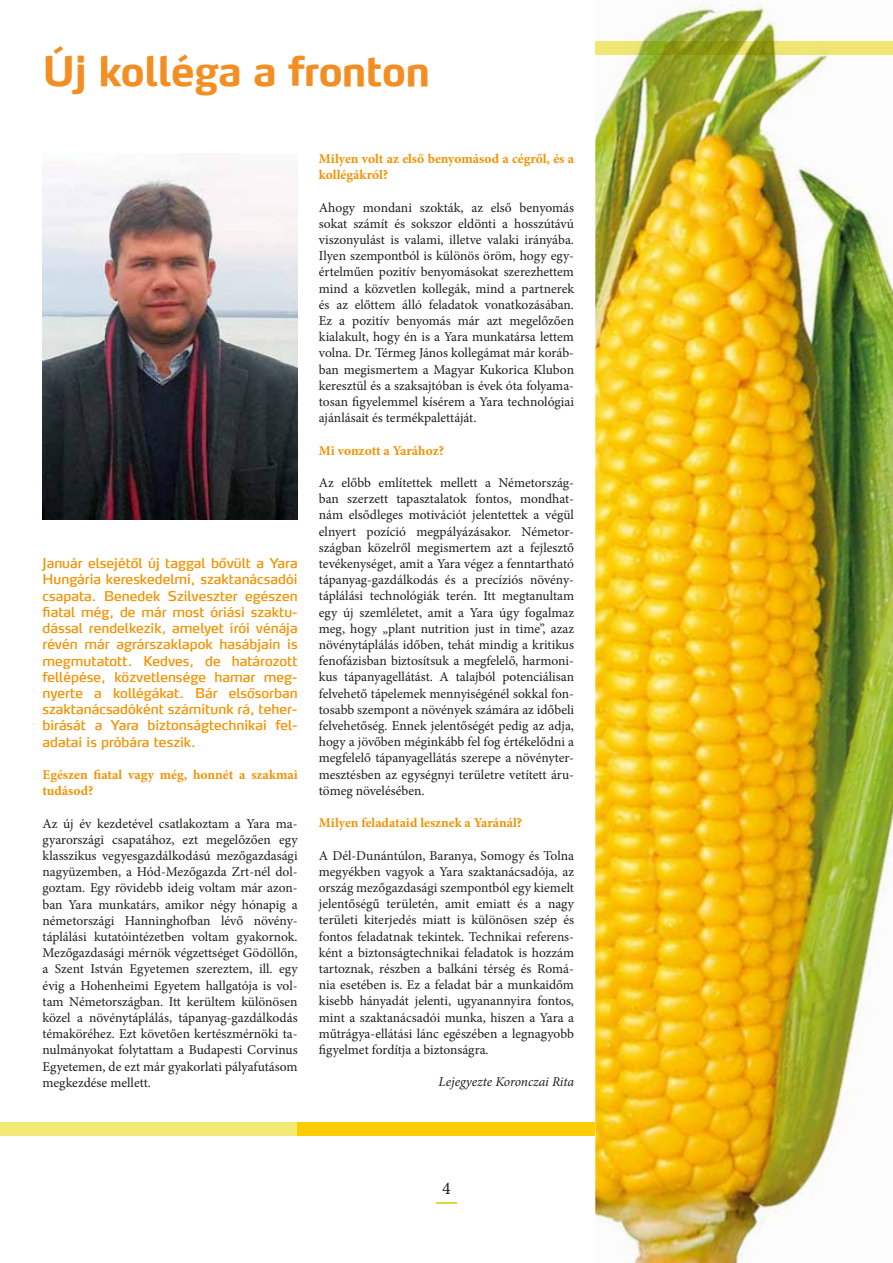
<style>
.page{position:relative;width:893px;height:1263px;background:#fff}
.page>*{position:absolute;margin:0;border:0;box-sizing:border-box;transform-origin:0 0}
.t1{font:700 40.5px "Max HU";letter-spacing:-.015em;color:#f38f22}
.t2{font:18px "Minion Pro";color:#1d1d1b}
.t3{font:13.5px/16.2px "Minion Pro";color:#1d1d1b;text-align:justify}
.t4{font:13.5px/16.2px "Max HU";color:#f39200;text-align:justify}
.t5{font:700 13.5px/16.2px "Minion Pro";color:#f39200}
.t6{font:italic 13.5px "Minion Pro";letter-spacing:-.01em;color:#1d1d1b}
</style>
<div class="page">
<div style="left:0;top:1123px;width:298px;height:13px;background:#f1ea75"></div>
<hr style="left:436px;top:1202px;width:21px;height:2px;background:#cdce00">
<div style="left:298px;top:1123px;width:297px;height:13px;background:#fc0"></div>
<img style="left:595px;top:0;width:298px;height:1263px">
<img style="left:43px;top:166px;width:255px;height:353px">
<svg style="left:892px;top:42px;width:1px;height:13px"></svg>
<h1 class="t1" style="left:43px;top:45px;width:389px">Új kolléga a fronton</h1>
<p class="t4" style="left:43px;top:555px;width:257px">Január elsejétől új taggal bővült a Yara Hungária kereskedelmi, szaktanácsadói csapata. Benedek Szilveszter egészen fiatal még, de már most óriási szaktu&shy;dással rendelkezik, amelyet írói vénája révén már agrárszaklapok hasábjain is megmutatott. Kedves, de határozott fellépése, közvetlensége hamar meg&shy;nyerte a kollégákat. Bár elsősorban szaktanácsadóként számítunk rá, teher&shy;bírását a Yara biztonságtechnikai fel&shy;adatai is próbára teszik.</p>
<p class="t5" style="left:43px;top:766px;width:257px">Egészen fiatal vagy még, honnét a szakmai tudásod?</p>
<p class="t3" style="left:43px;top:815px;width:257px">Az új év kezdetével csatlakoztam a Yara ma&shy;gyarországi csapatához, ezt megelőzően egy klasszikus vegyesgazdálkodású mezőgazdasági nagyüzemben, a Hód-Mezőgazda Zrt-nél dol&shy;goztam. Egy rövidebb ideig voltam már azon&shy;ban Yara munkatárs, amikor négy hónapig a németországi Hanninghofban lévő növény&shy;táplálási kutatóintézetben voltam gyakornok.<br>Mezőgazdasági mérnök végzettséget Gödöllőn, a Szent István Egyetemen szereztem, ill. egy évig a Hohenheimi Egyetem hallgatója is vol&shy;tam Németországban. Itt kerültem különösen közel a növénytáplálás, tápanyag-gazdálkodás témaköréhez. Ezt követően kertészmérnöki ta&shy;nulmányokat folytattam a Budapesti Corvinus Egyetemen, de ezt már gyakorlati pályafutásom megkezdése mellett.</p>
<p class="t5" style="left:319px;top:150px;width:257px">Milyen volt az első benyomásod a cégről, és a kollégákról?</p>
<p class="t3" style="left:319px;top:199px;width:257px">Ahogy mondani szokták, az első benyomás sokat számít és sokszor eldönti a hosszútávú viszonyulást is valami, illetve valaki irányába.<br>Ilyen szempontból is különös öröm, hogy egy&shy;értelműen pozitív benyomásokat szerezhettem mind a közvetlen kollegák, mind a partnerek és az előttem álló feladatok vonatkozásában.<br>Ez a pozitív benyomás már azt megelőzően kialakult, hogy én is a Yara munkatársa lettem volna. Dr. Térmeg János kollegámat már koráb&shy;ban megismertem a Magyar Kukorica Klubon keresztül és a szaksajtóban is évek óta folyama&shy;tosan figyelemmel kísérem a Yara technológiai ajánlásait és termékpalettáját.</p>
<p class="t5" style="left:319px;top:442px;width:127px">Mi vonzott a Yarához?</p>
<p class="t3" style="left:319px;top:475px;width:257px">Az előbb említettek mellett a Németország&shy;ban szerzett tapasztalatok fontos, mondhat&shy;nám elsődleges motivációt jelentettek a végül elnyert pozíció megpályázásakor. Németor&shy;szágban közelről megismertem azt a fejlesztő tevékenységet, amit a Yara végez a fenntartható tápanyag-gazdálkodás és a precíziós növény&shy;táplálási technológiák terén. Itt megtanultam egy új szemléletet, amit a Yara úgy fogalmaz meg, hogy „plant nutrition just in time”, azaz növénytáplálás időben, tehát mindig a kritikus fenofázisban biztosítsuk a megfelelő, harmoni&shy;kus tápanyagellátást. A talajból potenciálisan felvehető tápelemek mennyiségénél sokkal fon&shy;tosabb szempont a növények számára az időbeli felvehetőség. Ennek jelentőségét pedig az adja, hogy a jövőben méginkább fel fog értékelődni a megfelelő tápanyagellátás szerepe a növényter&shy;mesztésben az egységnyi területre vetített áru&shy;tömeg növelésében.</p>
<p class="t5" style="left:319px;top:815px;width:205px">Milyen feladataid lesznek a Yaránál?</p>
<p class="t3" style="left:319px;top:847px;width:257px">A Dél-Dunántúlon, Baranya, Somogy és Tolna megyékben vagyok a Yara szaktanácsadója, az ország mezőgazdasági szempontból egy kiemelt jelentőségű területén, amit emiatt és a nagy területi kiterjedés miatt is különösen szép és fontos feladatnak tekintek. Technikai referens&shy;ként a biztonságtechnikai feladatok is hozzám tartoznak, részben a balkáni térség és Romá&shy;nia esetében is. Ez a feladat bár a munkaidőm kisebb hányadát jelenti, ugyanannyira fontos, mint a szaktanácsadói munka, hiszen a Yara a műtrágya-ellátási lánc egészében a legnagyobb figyelmet fordítja a biztonságra.</p>
<p class="t6" style="left:439px;top:1073px;width:137px">Lejegyezte Koronczai Rita</p>
<h2 class="t2" style="left:442px;top:1177px;width:10px">4</h2>
</div>
